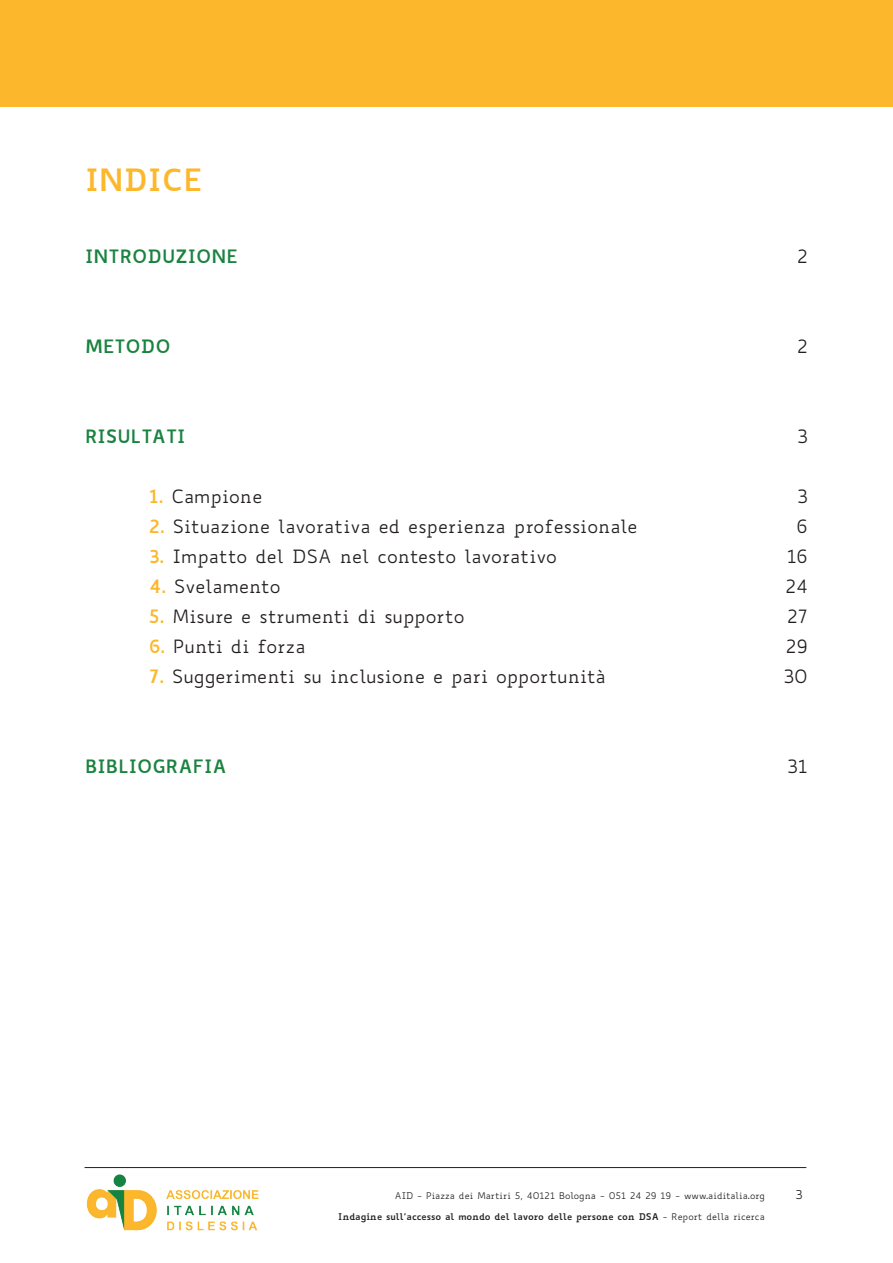
<style>
.page{position:relative;width:893px;height:1263px;background:#fff}
.page>*{position:absolute;margin:0;border:0;box-sizing:border-box;transform-origin:0 0}
.t1{font:700 30px "Biancoenero";color:#fcb72c}
.t2{font:18px/30px "Biancoenero";color:#231f20;text-align:right}
.t3{font:700 18px "Biancoenero";color:#1a8340}
.t4{font:12px "Biancoenero";color:#231f20}
.t5{font:700 9px "Biancoenero";color:#231f20}
.t6{font:9px "Biancoenero";color:#231f20}
.s1{font-weight:700;color:#fcb72c}
.s2{font-weight:400}
</style>
<div class="page">
<div style="left:0;top:0;width:893px;height:107px;background:#fcb72c"></div>
<img style="left:86px;top:1174px;width:173px;height:57px">
<hr style="left:85px;top:1167px;width:721px;height:1px;background:#231f20">
<h1 class="t1" style="left:85px;top:154px;width:119px">INDICE</h1>
<p class="t3" style="left:85px;top:241px;width:154px">INTRODUZIONE</p>
<p class="t2" style="left:797px;top:241px;width:12px">2</p>
<p class="t3" style="left:85px;top:331px;width:87px">METODO</p>
<p class="t2" style="left:797px;top:331px;width:12px">2</p>
<p class="t3" style="left:85px;top:421px;width:102px">RISULTATI</p>
<p class="t2" style="left:797px;top:421px;width:12px">3</p>
<p class="t2" style="left:149px;top:481px;width:115px"><span class="s1">1.</span> Campione</p>
<p class="t2" style="left:149px;top:511px;width:490px"><span class="s1">2.</span> Situazione lavorativa ed esperienza professionale</p>
<p class="t2" style="left:149px;top:541px;width:409px"><span class="s1">3.</span> Impatto del DSA nel contesto lavorativo</p>
<p class="t2" style="left:149px;top:571px;width:133px"><span class="s1">4.</span> Svelamento</p>
<p class="t2" style="left:149px;top:601px;width:317px"><span class="s1">5.</span> Misure e strumenti di supporto</p>
<p class="t2" style="left:149px;top:631px;width:158px"><span class="s1">6.</span> Punti di forza</p>
<p class="t2" style="left:149px;top:661px;width:458px"><span class="s1">7.</span> Suggerimenti su inclusione e pari opportunità</p>
<p class="t2" style="left:783px;top:481px;width:26px">3<br>6<br>16<br>24<br>27<br>29<br>30</p>
<p class="t3" style="left:85px;top:751px;width:143px">BIBLIOGRAFIA</p>
<p class="t2" style="left:787px;top:751px;width:22px">31</p>
<p class="t6" style="left:395px;top:1189px;width:371px">AID - Piazza dei Martiri 5, 40121 Bologna - 051 24 29 19 - www.aiditalia.org</p>
<p class="t4" style="left:795px;top:1186px;width:9px">3</p>
<p class="t5" style="left:338px;top:1209px;width:428px">Indagine sull’accesso al mondo del lavoro delle persone con DSA <span class="s2">- Report della ricerca</span></p>
</div>
